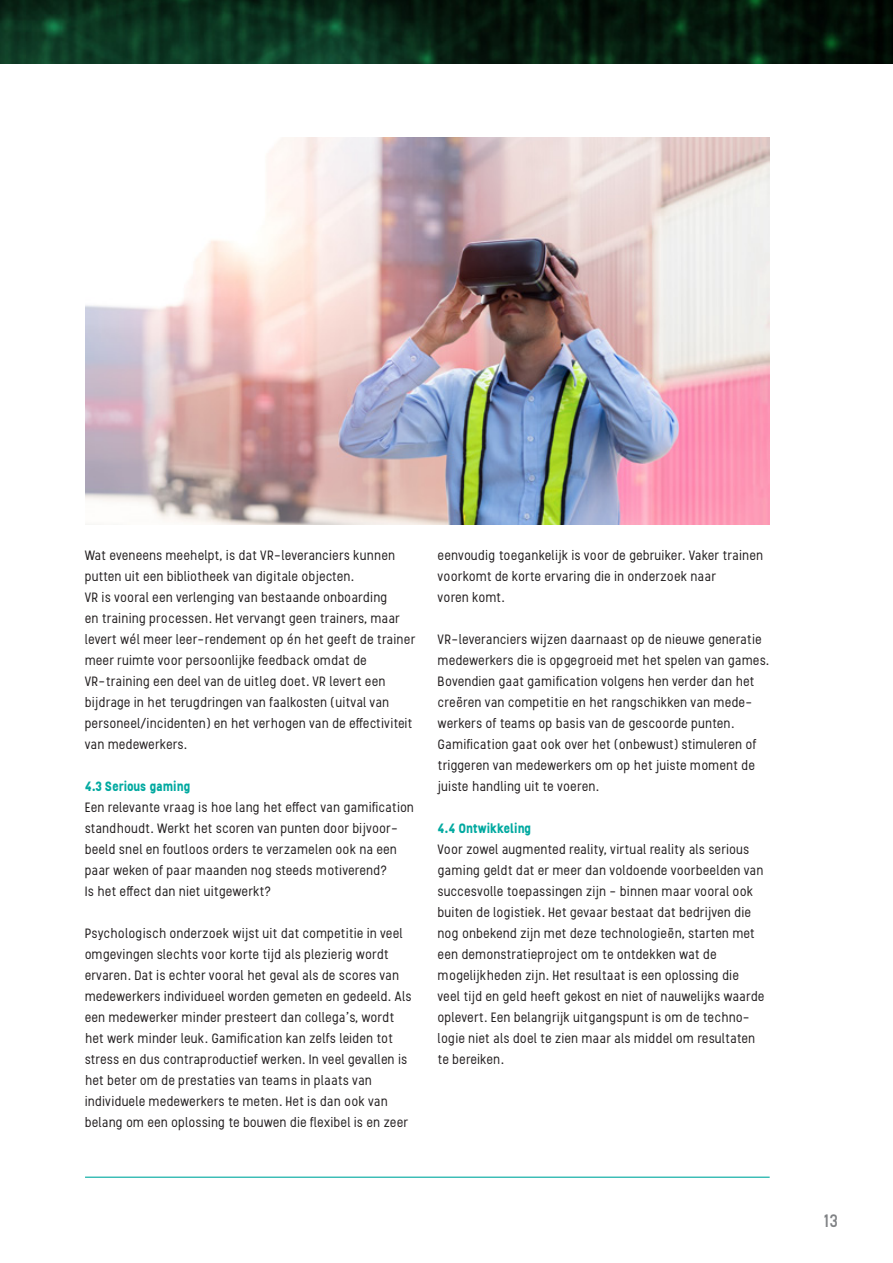
<style>
.page{position:relative;width:893px;height:1263px;background:#fff}
.page>*{position:absolute;margin:0;border:0;box-sizing:border-box;transform-origin:0 0}
.t1{font:500 18px "Stellar";color:#808285}
.t2{font:13.5px/21px "Stellar";letter-spacing:-.01em;color:#231f20}
.t3{font:700 13.5px "Stellar";color:#00a9a0}
</style>
<div class="page">
<hr style="left:85px;top:1176px;width:685px;height:2px;background:#00a9a0">
<img style="left:0;top:0;width:893px;height:64px">
<img style="left:85px;top:137px;width:685px;height:388px">
<p class="t2" style="left:85px;top:545px;width:312px">Wat eveneens meehelpt, is dat VR-leveranciers kunnen putten uit een bibliotheek van digitale objecten.</p>
<p class="t2" style="left:85px;top:587px;width:332px">VR is vooral een verlenging van bestaande onboarding<br>en training processen. Het vervangt geen trainers, maar levert wél meer leer-rendement op én het geeft de trainer meer ruimte voor persoonlijke feedback omdat de VR-training een deel van de uitleg doet. VR levert een bijdrage in het terugdringen van faalkosten (uitval van personeel/incidenten) en het verhogen van de effectiviteit van medewerkers.</p>
<p class="t3" style="left:85px;top:777px;width:107px">4.3 Serious gaming</p>
<p class="t2" style="left:85px;top:797px;width:331px">Een relevante vraag is hoe lang het effect van gamification standhoudt. Werkt het scoren van punten door bijvoor&shy;beeld snel en foutloos orders te verzamelen ook na een paar weken of paar maanden nog steeds motiverend?<br>Is het effect dan niet uitgewerkt?</p>
<p class="t2" style="left:85px;top:923px;width:329px">Psychologisch onderzoek wijst uit dat competitie in veel omgevingen slechts voor korte tijd als plezierig wordt ervaren. Dat is echter vooral het geval als de scores van medewerkers individueel worden gemeten en gedeeld. Als een medewerker minder presteert dan collega’s, wordt het werk minder leuk. Gamification kan zelfs leiden tot stress en dus contraproductief werken. In veel gevallen is het beter om de prestaties van teams in plaats van individuele medewerkers te meten. Het is dan ook van belang om een oplossing te bouwen die flexibel is en zeer</p>
<p class="t2" style="left:438px;top:545px;width:327px">eenvoudig toegankelijk is voor de gebruiker. Vaker trainen voorkomt de korte ervaring die in onderzoek naar<br>voren komt.</p>
<p class="t2" style="left:438px;top:629px;width:333px">VR-leveranciers wijzen daarnaast op de nieuwe generatie medewerkers die is opgegroeid met het spelen van games.<br>Bovendien gaat gamification volgens hen verder dan het creëren van competitie en het rangschikken van mede&shy;werkers of teams op basis van de gescoorde punten.<br>Gamification gaat ook over het (onbewust) stimuleren of triggeren van medewerkers om op het juiste moment de juiste handling uit te voeren.</p>
<p class="t3" style="left:438px;top:819px;width:95px">4.4 Ontwikkeling</p>
<p class="t2" style="left:438px;top:839px;width:329px">Voor zowel augmented reality, virtual reality als serious gaming geldt dat er meer dan voldoende voorbeelden van succesvolle toepassingen zijn - binnen maar vooral ook buiten de logistiek. Het gevaar bestaat dat bedrijven die nog onbekend zijn met deze technologieën, starten met een demonstratieproject om te ontdekken wat de mogelijkheden zijn. Het resultaat is een oplossing die veel tijd en geld heeft gekost en niet of nauwelijks waarde oplevert. Een belangrijk uitgangspunt is om de techno&shy;logie niet als doel te zien maar als middel om resultaten te bereiken.</p>
<h1 class="t1" style="left:824px;top:1209px;width:16px">13</h1>
</div>
